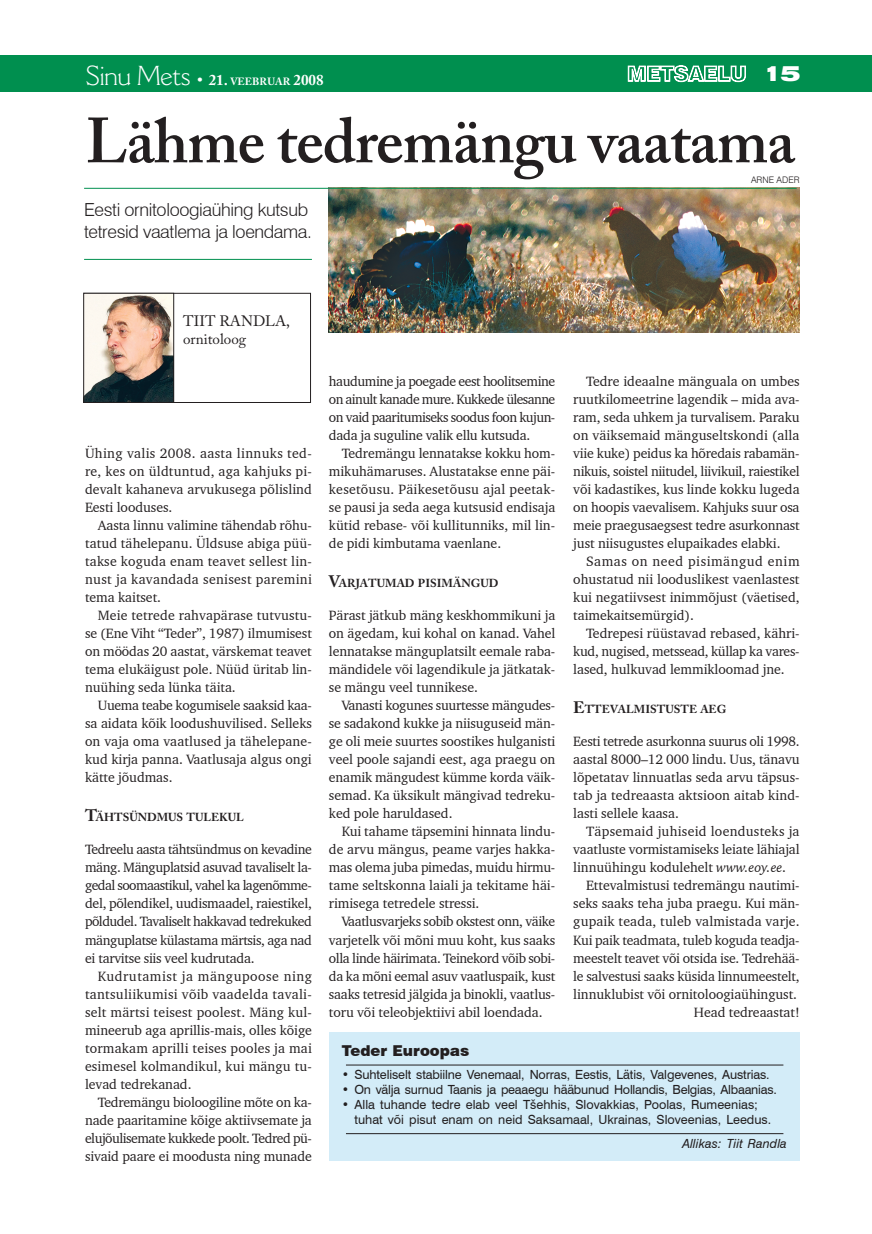
<style>
.page{position:relative;width:872px;height:1234px;background:#fff}
.page>*{position:absolute;margin:0;border:0;box-sizing:border-box;transform-origin:0 0}
.t1{font:600 63px "Adobe Caslon Pro";letter-spacing:-.015em;color:#231f20}
.t2{font:300 27px "Cantoria MT Std";letter-spacing:-.025em;color:#fff}
.t3{font:900 expanded 21px "Swiss 721 BT";color:#fff}
.t4{font:300 18px/22.5px "Swiss 721 BT";letter-spacing:-.02em;color:#231f20}
.t5{font:15px/18px "Adobe Caslon Pro";color:#231f20}
.t6{font:900 15px "Swiss 721 BT";color:#231f20}
.t7{font:13.8px/18px "Charter BT";letter-spacing:-.005em;color:#231f20;text-align:justify}
.t8{font:13.8px "Charter BT";letter-spacing:.02em;color:#231f20}
.t9{font:12.6px/15px "Swiss 721 BT";letter-spacing:-.01em;color:#231f20}
.t10{font:italic 12.6px "Swiss 721 BT";color:#231f20}
.t11{font:700 11.55px "Adobe Caslon Pro";color:#231f20}
.t12{font:300 9px "Swiss 721 BT";color:#231f20}
.s1{font-family:"Adobe Caslon Pro";font-weight:700;font-size:15px}
.s2{font-family:"Adobe Caslon Pro";font-weight:700;font-size:10.5px}
.s3{font-size:16.5px}
.s4{font-style:italic}
</style>
<div class="page">
<div style="left:0;top:55px;width:872px;height:36px;background:#008f4f"></div>
<svg style="left:627px;top:65px;width:119px;height:17px"></svg>
<div style="left:329px;top:1031px;width:470px;height:129px;background:#d3ecf8"></div>
<hr style="left:346px;top:1064px;width:437px;height:1px;background:#231f20">
<hr style="left:346px;top:1133px;width:437px;height:1px;background:#231f20">
<hr style="left:84px;top:259px;width:228px;height:1px;background:#008f4f">
<div style="left:83px;top:293px;width:228px;height:109px;border:1px solid #231f20"></div>
<img style="left:85px;top:295px;width:87px;height:105px">
<div style="left:83px;top:293px;width:91px;height:109px;border:1px solid #231f20"></div>
<img style="left:329px;top:188px;width:470px;height:144px">
<hr style="left:84px;top:188px;width:712px;height:1px;background:#008f4f">
<h2 class="t2" style="left:85px;top:59px;width:240px">Sinu Mets <span class="s1">• 21.</span> <span class="s2">VEEBRUAR</span> <span class="s1">2008</span></h2>
<h3 class="t3" style="left:762px;top:61px;width:40px">15</h3>
<h1 class="t1" style="left:85px;top:104px;width:711px">Lähme tedremängu vaatama</h1>
<p class="t12" style="left:751px;top:175px;width:50px">arne ader</p>
<h3 class="t4" style="left:84px;top:198px;width:229px">Eesti ornitoloogiaühing kutsub tetresid vaatlema ja loendama.</h3>
<p class="t5" style="left:183px;top:312px;width:108px">TIIT RANDLA, ornitoloog</p>
<p class="t7" style="left:85px;top:444px;width:228px">Ühing valis 2008. aasta linnuks ted&shy;re, kes on üldtuntud, aga kahjuks pi&shy;devalt kahaneva arvukusega põlislind Eesti looduses.</p>
<p class="t7" style="left:85px;top:516px;width:228px;text-indent:13px">Aasta linnu valimine tähendab rõhu&shy;tatud tähelepanu. Üldsuse abiga püü&shy;takse koguda enam teavet sellest lin&shy;nust ja kavandada senisest paremini tema kaitset.</p>
<p class="t7" style="left:85px;top:606px;width:228px;text-indent:13px">Meie tetrede rahvapärase tutvustu&shy;se (Ene Viht “Teder”, 1987) ilmumisest on möödas 20 aastat, värskemat teavet tema elukäigust pole. Nüüd üritab lin&shy;nuühing seda lünka täita.</p>
<p class="t7" style="left:85px;top:696px;width:228px;text-indent:13px">Uuema teabe kogumisele saaksid kaa&shy;sa aidata kõik loodushuvilised. Selleks on vaja oma vaatlused ja tähelepane&shy;kud kirja panna. Vaatlusaja algus ongi kätte jõudmas.</p>
<p class="t11" style="left:85px;top:810px;width:160px"><span class="s3">T</span>ÄHTSÜNDMUS TULEKUL</p>
<p class="t7" style="left:85px;top:840px;width:228px">Tedreelu aasta tähtsündmus on kevadine mäng. Mänguplatsid asuvad tavaliselt la&shy;gedal soomaastikul, vahel ka lagenõmme&shy;del, põlendikel, uudismaadel, raiestikel, põldudel. Tavaliselt hakkavad tedrekuked mänguplatse külastama märtsis, aga nad ei tarvitse siis veel kudrutada.</p>
<p class="t7" style="left:85px;top:966px;width:228px;text-indent:13px">Kudrutamist ja mängupoose ning tantsuliikumisi võib vaadelda tavali&shy;selt märtsi teisest poolest. Mäng kul&shy;mineerub aga aprillis-mais, olles kõige tormakam aprilli teises pooles ja mai esimesel kolmandikul, kui mängu tu&shy;levad tedrekanad.</p>
<p class="t7" style="left:85px;top:1092px;width:228px;text-indent:13px">Tedremängu bioloogiline mõte on ka&shy;nade paaritamine kõige aktiivsemate ja elujõulisemate kukkede poolt. Tedred pü&shy;sivaid paare ei moodusta ning munade</p>
<p class="t7" style="left:329px;top:372px;width:228px">haudumine ja poegade eest hoolitsemine on ainult kanade mure. Kukkede ülesanne on vaid paaritumiseks soodus foon kujun&shy;dada ja suguline valik ellu kutsuda.</p>
<p class="t7" style="left:329px;top:444px;width:228px;text-indent:13px">Tedremängu lennatakse kokku hom&shy;mikuhämaruses. Alustatakse enne päi&shy;kesetõusu. Päikesetõusu ajal peetak&shy;se pausi ja seda aega kutsusid endisaja kütid rebase- või kullitunniks, mil lin&shy;de pidi kimbutama vaenlane.</p>
<p class="t11" style="left:329px;top:576px;width:171px"><span class="s3">V</span>ARJATUMAD PISIMÄNGUD</p>
<p class="t7" style="left:329px;top:606px;width:228px">Pärast jätkub mäng keskhommikuni ja on ägedam, kui kohal on kanad. Vahel lennatakse mänguplatsilt eemale raba&shy;mändidele või lagendikule ja jätkatak&shy;se mängu veel tunnikese.</p>
<p class="t7" style="left:329px;top:696px;width:228px;text-indent:13px">Vanasti kogunes suurtesse mängudes&shy;se sadakond kukke ja niisuguseid män&shy;ge oli meie suurtes soostikes hulganisti veel poole sajandi eest, aga praegu on enamik mängudest kümme korda väik&shy;semad. Ka üksikult mängivad tedreku&shy;ked pole haruldased.</p>
<p class="t7" style="left:329px;top:822px;width:228px;text-indent:13px">Kui tahame täpsemini hinnata lindu&shy;de arvu mängus, peame varjes hakka&shy;mas olema juba pimedas, muidu hirmu&shy;tame seltskonna laiali ja tekitame häi&shy;rimisega tetredele stressi.</p>
<p class="t7" style="left:329px;top:912px;width:228px;text-indent:13px">Vaatlusvarjeks sobib okstest onn, väike varjetelk või mõni muu koht, kus saaks olla linde häirimata. Teinekord võib sobi&shy;da ka mõni eemal asuv vaatluspaik, kust saaks tetresid jälgida ja binokli, vaatlus&shy;toru või teleobjektiivi abil loendada.</p>
<p class="t7" style="left:573px;top:372px;width:228px;text-indent:13px">Tedre ideaalne mänguala on umbes ruutkilomeetrine lagendik – mida ava&shy;ram, seda uhkem ja turvalisem. Paraku on väiksemaid mänguseltskondi (alla viie kuke) peidus ka hõredais rabamän&shy;nikuis, soistel niitudel, liivikuil, raiestikel või kadastikes, kus linde kokku lugeda on hoopis vaevalisem. Kahjuks suur osa meie praegusaegsest tedre asurkonnast just niisugustes elupaikades elabki.</p>
<p class="t7" style="left:573px;top:552px;width:228px;text-indent:13px">Samas on need pisimängud enim ohustatud nii looduslikest vaenlastest kui negatiivsest inimmõjust (väetised, taimekaitsemürgid).</p>
<p class="t7" style="left:573px;top:624px;width:228px;text-indent:13px">Tedrepesi rüüstavad rebased, kähri&shy;kud, nugised, metssead, küllap ka vares&shy;lased, hulkuvad lemmikloomad jne.</p>
<p class="t11" style="left:573px;top:702px;width:155px"><span class="s3">E</span>TTEVALMISTUSTE AEG</p>
<p class="t7" style="left:573px;top:732px;width:228px">Eesti tetrede asurkonna suurus oli 1998. aastal 8000–12 000 lindu. Uus, tänavu lõpetatav linnuatlas seda arvu täpsus&shy;tab ja tedreaasta aktsioon aitab kind&shy;lasti sellele kaasa.</p>
<p class="t8" style="left:586px;top:823px;width:215px">Täpsemaid juhiseid loendusteks ja</p>
<p class="t7" style="left:573px;top:840px;width:228px">vaatluste vormistamiseks leiate lähiajal</p>
<p class="t7" style="left:573px;top:858px;width:214px">linnuühingu kodulehelt <span class="s4">www.eoy.ee</span>.</p>
<p class="t7" style="left:586px;top:876px;width:215px">Ettevalmistusi tedremängu nautimi-</p>
<p class="t7" style="left:573px;top:894px;width:228px">seks saaks teha juba praegu. Kui män-</p>
<p class="t7" style="left:573px;top:912px;width:228px">gupaik teada, tuleb valmistada varje.</p>
<p class="t7" style="left:573px;top:930px;width:228px">Kui paik teadmata, tuleb koguda teadja-</p>
<p class="t7" style="left:573px;top:948px;width:228px">meestelt teavet või otsida ise. Tedrehää-</p>
<p class="t7" style="left:573px;top:966px;width:228px">le salvestusi saaks küsida linnumeestelt,</p>
<p class="t7" style="left:573px;top:984px;width:225px">linnuklubist või ornitoloogiaühingust.</p>
<p class="t7" style="left:694px;top:1002px;width:107px">Head tedreaastat!</p>
<p class="t6" style="left:342px;top:1041px;width:129px">Teder Euroopas</p>
<p class="t9" style="left:342px;top:1066px;width:429px">• Suhteliselt stabiilne Venemaal, Norras, Eestis, Lätis, Valgevenes, Austrias.</p>
<p class="t9" style="left:342px;top:1081px;width:436px">• On välja surnud Taanis ja peaaegu hääbunud Hollandis, Belgias, Albaanias.</p>
<p class="t9" style="left:354px;top:1096px;width:418px;text-indent:-13px">• Alla tuhande tedre elab veel Tšehhis, Slovakkias, Poolas, Rumeenias; tuhat või pisut enam on neid Saksamaal, Ukrainas, Sloveenias, Leedus.</p>
<p class="t10" style="left:682px;top:1135px;width:106px">Allikas: Tiit Randla</p>
</div>
